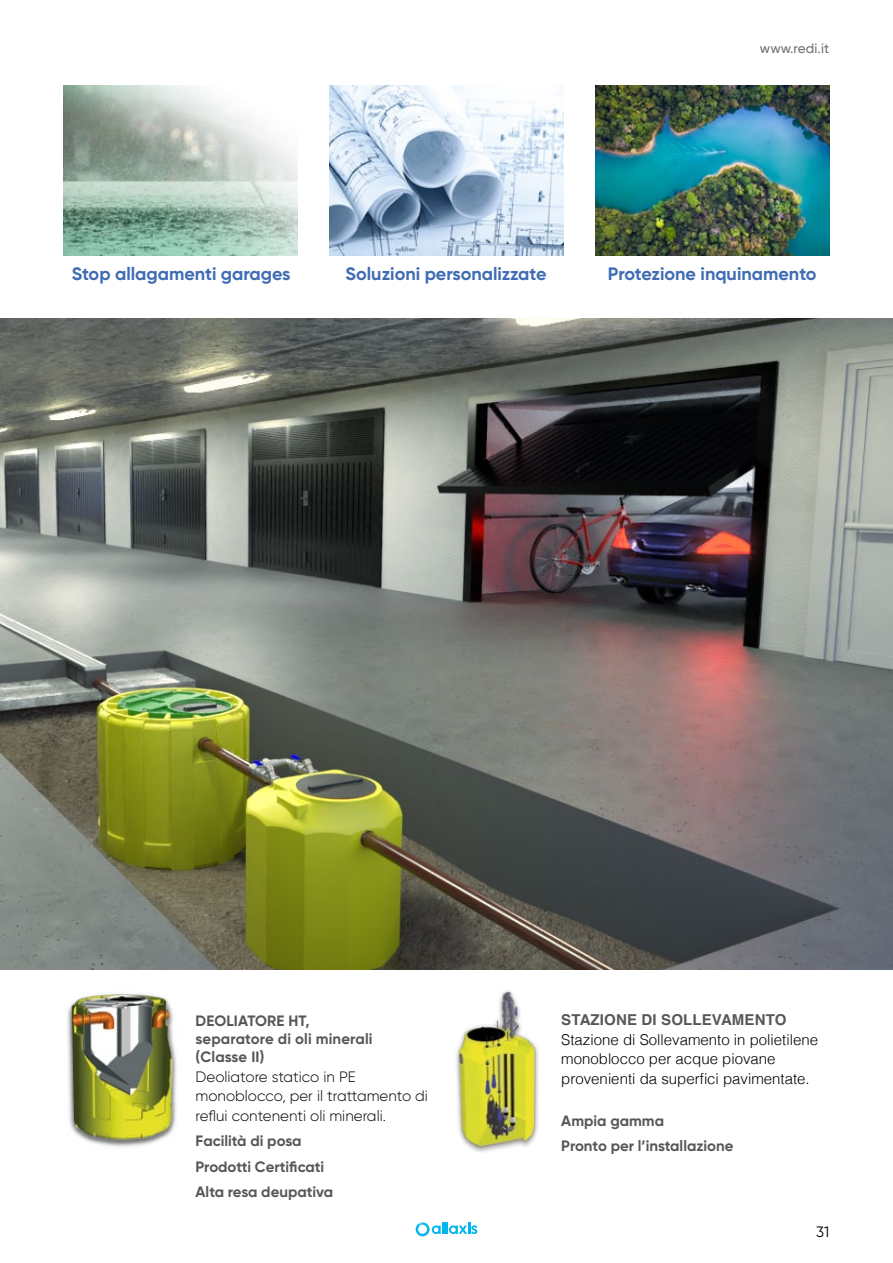
<style>
.page{position:relative;width:893px;height:1263px;background:#fff}
.page>*{position:absolute;margin:0;border:0;box-sizing:border-box;transform-origin:0 0}
.t1{font:700 18px "Gilroy";color:#3f6cb3}
.t2{font:700 15px/25.5px "Gilroy";color:#575756}
.t3{font:300 15px/19.5px "Helvetica";color:#000}
.t4{font:300 15px/19.5px "Gilroy";color:#000}
.t5{font:700 15px "Helvetica";letter-spacing:.01em;color:#575756}
.t6{font:15px "Gilroy";color:#000}
.t7{font:500 13.5px "Gilroy";letter-spacing:.01em;color:#706f6f}
</style>
<div class="page">
<svg style="left:416px;top:1222px;width:61px;height:14px"></svg>
<img style="left:0;top:319px;width:893px;height:650px">
<img style="left:67px;top:994px;width:110px;height:153px">
<img style="left:456px;top:990px;width:82px;height:162px">
<img style="left:595px;top:85px;width:234px;height:170px">
<img style="left:64px;top:85px;width:234px;height:170px">
<img style="left:329px;top:85px;width:234px;height:170px">
<p class="t7" style="left:760px;top:40px;width:71px">www.redi.it</p>
<p class="t1" style="left:72px;top:263px;width:220px">Stop allagamenti garages</p>
<p class="t1" style="left:345px;top:263px;width:203px">Soluzioni personalizzate</p>
<p class="t1" style="left:608px;top:263px;width:210px">Protezione inquinamento</p>
<p class="t2" style="left:196px;top:1012px;width:178px;line-height:18px">DEOLIATORE HT, separatore di oli minerali (Classe II)</p>
<p class="t4" style="left:196px;top:1066px;width:234px">Deoliatore statico in PE monoblocco, per il trattamento di reflui contenenti oli minerali.</p>
<p class="t2" style="left:196px;top:1128px;width:139px">Facilità di posa<br>Prodotti Certificati<br>Alta resa deupativa</p>
<p class="t5" style="left:561px;top:1008px;width:227px">STAZIONE DI SOLLEVAMENTO</p>
<p class="t3" style="left:561px;top:1029px;width:258px">Stazione di Sollevamento in polietilene monoblocco per acque piovane provenienti da superfici pavimentate.</p>
<p class="t2" style="left:561px;top:1108px;width:174px">Ampia gamma<br>Pronto per l’installazione</p>
<p class="t6" style="left:816px;top:1223px;width:15px">31</p>
</div>
